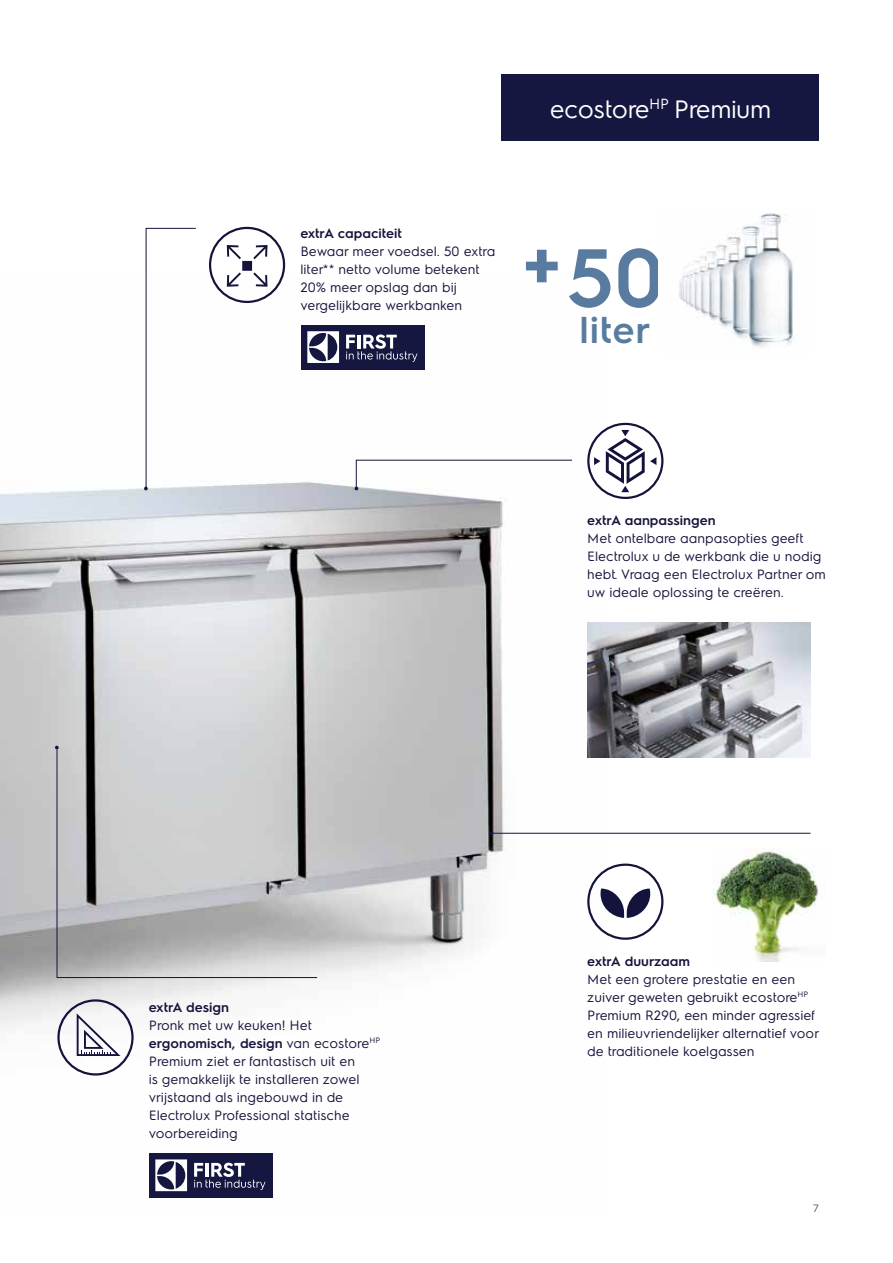
<style>
.page{position:relative;width:893px;height:1263px;background:#fff}
.page>*{position:absolute;margin:0;border:0;box-sizing:border-box;transform-origin:0 0}
.t1{font:600 37.5px "Electrolux Sans";letter-spacing:.02em;color:#597ba0}
.t2{font:25.2px "Electrolux Sans";letter-spacing:-.02em;color:#fff}
.t3{font:13.5px/18px "Electrolux Sans";color:#14133b}
.t4{font:600 13.5px "Electrolux Sans";color:#14133b}
.t5{font:300 10.5px "Electrolux Sans";color:#14133b}
.s1{font-weight:600}
</style>
<div class="page">
<img style="left:0;top:273px;width:605px;height:925px">
<hr style="left:493px;top:833px;width:317px;height:1px;background:#14133b">
<img style="left:587px;top:623px;width:223px;height:134px">
<img style="left:712px;top:848px;width:107px;height:113px">
<img style="left:679px;top:213px;width:115px;height:134px">
<svg style="left:57px;top:749px;width:260px;height:229px;background:#bbbbbc"></svg>
<svg style="left:55px;top:746px;width:4px;height:3px"></svg>
<div style="left:57px;top:999px;width:77px;height:76px;border:2px solid #14133b;border-radius:50%"></div>
<div style="left:587px;top:863px;width:76px;height:77px;border:2px solid #14133b;border-radius:50%"></div>
<svg style="left:77px;top:1013px;width:43px;height:43px"></svg>
<svg style="left:490px;top:831px;width:3px;height:4px"></svg>
<div style="left:587px;top:423px;width:76px;height:76px;border:2px solid #14133b;border-radius:50%"></div>
<svg style="left:594px;top:457px;width:6px;height:8px"></svg>
<svg style="left:606px;top:430px;width:50px;height:62px"></svg>
<svg style="left:355px;top:460px;width:217px;height:30px"></svg>
<svg style="left:144px;top:228px;width:52px;height:262px"></svg>
<svg style="left:600px;top:888px;width:50px;height:30px"></svg>
<div style="left:209px;top:227px;width:76px;height:76px;border:2px solid #14133b;border-radius:50%"></div>
<svg style="left:227px;top:245px;width:40px;height:42px"></svg>
<div style="left:301px;top:325px;width:123px;height:44px;background:#161741"></div>
<svg style="left:307px;top:331px;width:32px;height:32px"></svg>
<svg style="left:346px;top:334px;width:71px;height:28px"></svg>
<div style="left:149px;top:1153px;width:123px;height:45px;background:#161741"></div>
<svg style="left:155px;top:1159px;width:32px;height:32px"></svg>
<svg style="left:194px;top:1163px;width:71px;height:27px"></svg>
<div style="left:501px;top:74px;width:318px;height:66px;background:#161741"></div>
<h2 class="t2" style="left:550px;top:91px;width:223px">ecostore<sup>HP</sup> Premium</h2>
<p class="t4" style="left:300px;top:223px;width:103px">extrA capaciteit</p>
<p class="t3" style="left:300px;top:241px;width:196px">Bewaar meer voedsel. 50 extra liter** netto volume betekent<br>20% meer opslag dan bij vergelijkbare werkbanken</p>
<h1 class="t1" style="left:521px;top:303px;width:144px"><sup>+50</sup>liter</h1>
<p class="t4" style="left:587px;top:511px;width:130px">extrA aanpassingen</p>
<p class="t3" style="left:587px;top:528px;width:240px">Met ontelbare aanpasopties geeft Electrolux u de werkbank die u nodig hebt. Vraag een Electrolux Partner om uw ideale oplossing te creëren.</p>
<p class="t4" style="left:149px;top:997px;width:82px">extrA design</p>
<p class="t3" style="left:149px;top:1015px;width:233px">Pronk met uw keuken! Het <span class="s1">ergonomisch, design</span> van ecostore<sup>HP<br></sup>Premium ziet er fantastisch uit en<br>is gemakkelijk te installeren zowel vrijstaand als ingebouwd in de<br>Electrolux Professional statische voorbereiding</p>
<p class="t4" style="left:587px;top:952px;width:104px">extrA duurzaam</p>
<p class="t3" style="left:587px;top:969px;width:233px">Met een grotere prestatie en een zuiver geweten gebruikt ecostore<sup>HP </sup>Premium R290, een minder agressief en milieuvriendelijker alternatief voor de traditionele koelgassen</p>
<p class="t5" style="left:813px;top:1201px;width:8px">7</p>
</div>
